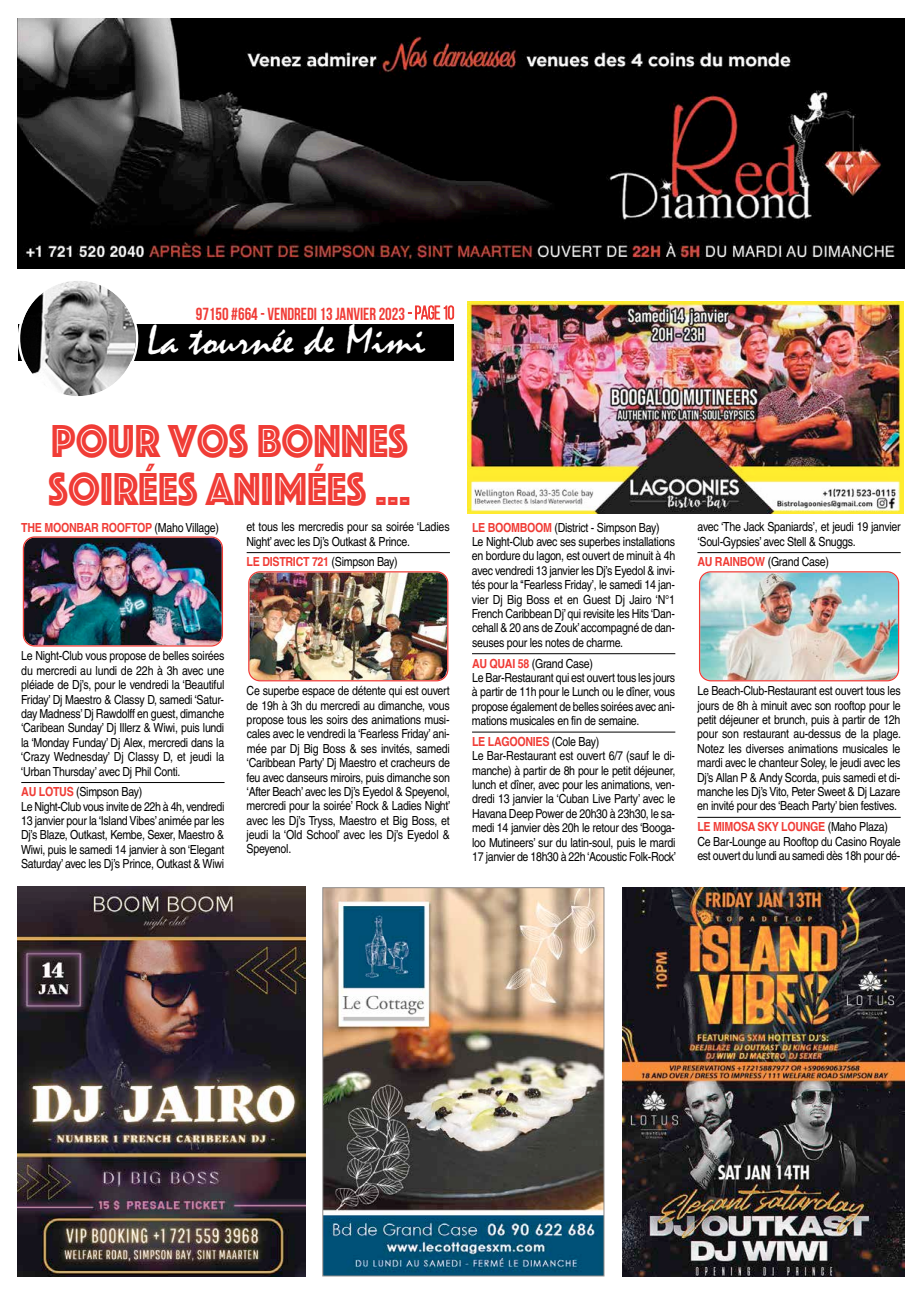
<style>
.page{position:relative;width:922px;height:1294px;background:#fff}
.page>*{position:absolute;margin:0;border:0;box-sizing:border-box;transform-origin:0 0}
.t1{font:47.88px/47.9px "Phosphate Inline";color:#f03c36;scale:.9 1}
.t2{font:42.25px "Mistral";color:#fff;scale:1.07 1}
.t3{font:700 17.5px "Bebas Neue";color:#f03c36;scale:.95 1}
.t4{font:12.5px/14.4px "Helvetica";letter-spacing:-.025em;color:#000;scale:.85 1}
.t5{font:700 12.5px "Helvetica";letter-spacing:-.025em;color:#f03c36;scale:.85 1}
.s1{font-weight:400}
.s2{font-weight:400;font-size:18.75px}
.s3{font-weight:400;color:#000}
.s4{font-weight:700;color:#f03c36}
</style>
<div class="page">
<div style="left:18px;top:324px;width:436px;height:37px;background:#000"></div>
<svg style="left:18px;top:281px;width:120px;height:115px"></svg>
<svg style="left:408px;top:305px;width:46px;height:15px"></svg>
<img style="left:467px;top:302px;width:435px;height:212px">
<img style="left:622px;top:887px;width:282px;height:389px">
<img style="left:18px;top:886px;width:287px;height:390px">
<hr style="left:21px;top:782px;width:203px;height:1px;background:#000">
<hr style="left:246px;top:552px;width:204px;height:1px;background:#000">
<hr style="left:472px;top:653px;width:203px;height:1px;background:#000">
<hr style="left:472px;top:731px;width:203px;height:1px;background:#000">
<hr style="left:697px;top:552px;width:203px;height:1px;background:#000">
<hr style="left:697px;top:817px;width:203px;height:1px;background:#000">
<img style="left:23px;top:536px;width:200px;height:110px">
<img style="left:248px;top:571px;width:200px;height:110px">
<img style="left:699px;top:571px;width:199px;height:110px">
<img style="left:18px;top:18px;width:886px;height:251px">
<img style="left:324px;top:889px;width:278px;height:385px">
<div style="left:322px;top:887px;width:282px;height:389px;border:1px solid #8c8886"></div>
<h3 class="t3" style="left:196px;top:304px;width:273px">97150 #664 - VENDREDI 13JANVIER 2023 <span class="s1">-</span> <span class="s2">page 10</span></h3>
<h2 class="t2" style="left:147px;top:317px;width:262px">La tournée de Mimi</h2>
<h1 class="t1" style="left:49px;top:414px;width:403px">POUR VOS BONNES<br>SOIRÉES ANIMÉES …</h1>
<p class="t5" style="left:21px;top:517px;width:234px">THE MOONBAR ROOFTOP <span class="s3">(Maho Village)</span></p>
<p class="t4" style="left:246px;top:519px;width:240px">et tous les mercredis pour sa soirée ‘Ladies<br>Night’ avec les Dj’s Outkast &amp; Prince.</p>
<p class="t5" style="left:246px;top:552px;width:179px">LE DISTRICT 721 <span class="s3">(Simpson Bay)</span></p>
<p class="t4" style="left:21px;top:648px;width:241px;text-align:justify">Le Night-Club vous propose de belles soirées du mercredi au lundi de 22h à 3h avec une pléiade de Dj’s, pour le vendredi la ‘Beautiful Friday’ Dj Maestro &amp; Classy D, samedi ‘Satur&shy;day Madness’Dj Rawdolff en guest, dimanche ‘Caribean Sunday’ Dj Illerz &amp; Wiwi, puis lundi la ‘Monday Funday’ Dj Alex, mercredi dans la ‘Crazy Wednesday’ Dj Classy D, et jeudi la ‘Urban Thursday’ avec Dj Phil Conti.</p>
<p class="t4" style="left:21px;top:784px;width:241px"><span class="s4">AU LOTUS</span> (Simpson Bay)<br>Le Night-Club vous invite de 22h à 4h, vendredi 13 janvier pour la ‘Island Vibes’ animée par les Dj’s Blaze, Outkast, Kembe, Sexer, Maestro &amp; Wiwi, puis le samedi 14 janvier à son ‘Elegant Saturday’ avec les Dj’s Prince, Outkast &amp; Wiwi</p>
<p class="t4" style="left:246px;top:683px;width:241px;text-align:justify">Ce superbe espace de détente qui est ouvert de 19h à 3h du mercredi au dimanche, vous propose tous les soirs des animations musi&shy;cales avec le vendredi la ‘Fearless Friday’ ani&shy;mée par Dj Big Boss &amp; ses invités, samedi ‘Caribbean Party’ Dj Maestro et cracheurs de feu avec danseurs miroirs, puis dimanche son ‘After Beach’ avec les Dj’s Eyedol &amp; Speyenol, mercredi pour la soirée’ Rock &amp; Ladies Night’ avec les Dj’s Tryss, Maestro et Big Boss, et jeudi la ‘Old School’ avec les Dj’s Eyedol &amp; Speyenol.</p>
<p class="t4" style="left:472px;top:520px;width:241px"><span class="s4">LE BOOMBOOM</span> (District - Simpson Bay)<br>Le Night-Club avec ses superbes installations en bordure du lagon, est ouvert de minuit à 4h avec vendredi 13 janvier les Dj’s Eyedol &amp; invi&shy;tés pour la ‘Fearless Friday’, le samedi 14 jan&shy;vier Dj Big Boss et en Guest Dj Jairo ‘N°1<br>French Caribbean Dj’qui revisite les Hits ‘Dan&shy;cehall &amp; 20 ans de Zouk’accompagné de dan&shy;seuses pour les notes de charme.</p>
<p class="t4" style="left:472px;top:656px;width:240px"><span class="s4">AU QUAI 58</span> (Grand Case)<br>Le Bar-Restaurant qui est ouvert tous les jours à partir de 11h pour le Lunch ou le dîner, vous propose également de belles soirées avec ani&shy;mations musicales en fin de semaine.</p>
<p class="t4" style="left:472px;top:734px;width:242px"><span class="s4">LE LAGOONIES</span> (Cole Bay)<br>Le Bar-Restaurant est ouvert 6/7 (sauf le di&shy;manche) à partir de 8h pour le petit déjeuner, lunch et dîner, avec pour les animations, ven&shy;dredi 13 janvier la ‘Cuban Live Party’ avec le Havana Deep Power de 20h30 à 23h30, le sa&shy;medi 14 janvier dès 20h le retour des ‘Booga&shy;loo Mutineers’ sur du latin-soul, puis le mardi 17 janvier de 18h30 à 22h‘Acoustic Folk-Rock’</p>
<p class="t4" style="left:697px;top:519px;width:240px">avec ‘The Jack Spaniards’, et jeudi 19 janvier ‘Soul-Gypsies’ avec Stell &amp; Snuggs.</p>
<p class="t4" style="left:697px;top:555px;width:156px"><span class="s4">AU RAINBOW</span> (Grand Case)</p>
<p class="t4" style="left:697px;top:683px;width:241px;text-align:justify">Le Beach-Club-Restaurant est ouvert tous les jours de 8h à minuit avec son rooftop pour le petit déjeuner et brunch, puis à partir de 12h pour son restaurant au-dessus de la plage.<br>Notez les diverses animations musicales le mardi avec le chanteur Soley, le jeudi avec les Dj’s Allan P &amp; Andy Scorda, puis samedi et di&shy;manche les Dj’s Vito, Peter Sweet &amp; Dj Lazare en invité pour des ‘Beach Party’ bien festives.</p>
<p class="t4" style="left:697px;top:819px;width:240px"><span class="s4">LE MIMOSA SKY LOUNGE</span> (Maho Plaza)<br>Ce Bar-Lounge au Rooftop du Casino Royale est ouvert du lundi au samedi dès 18h pour dé-</p>
</div>
